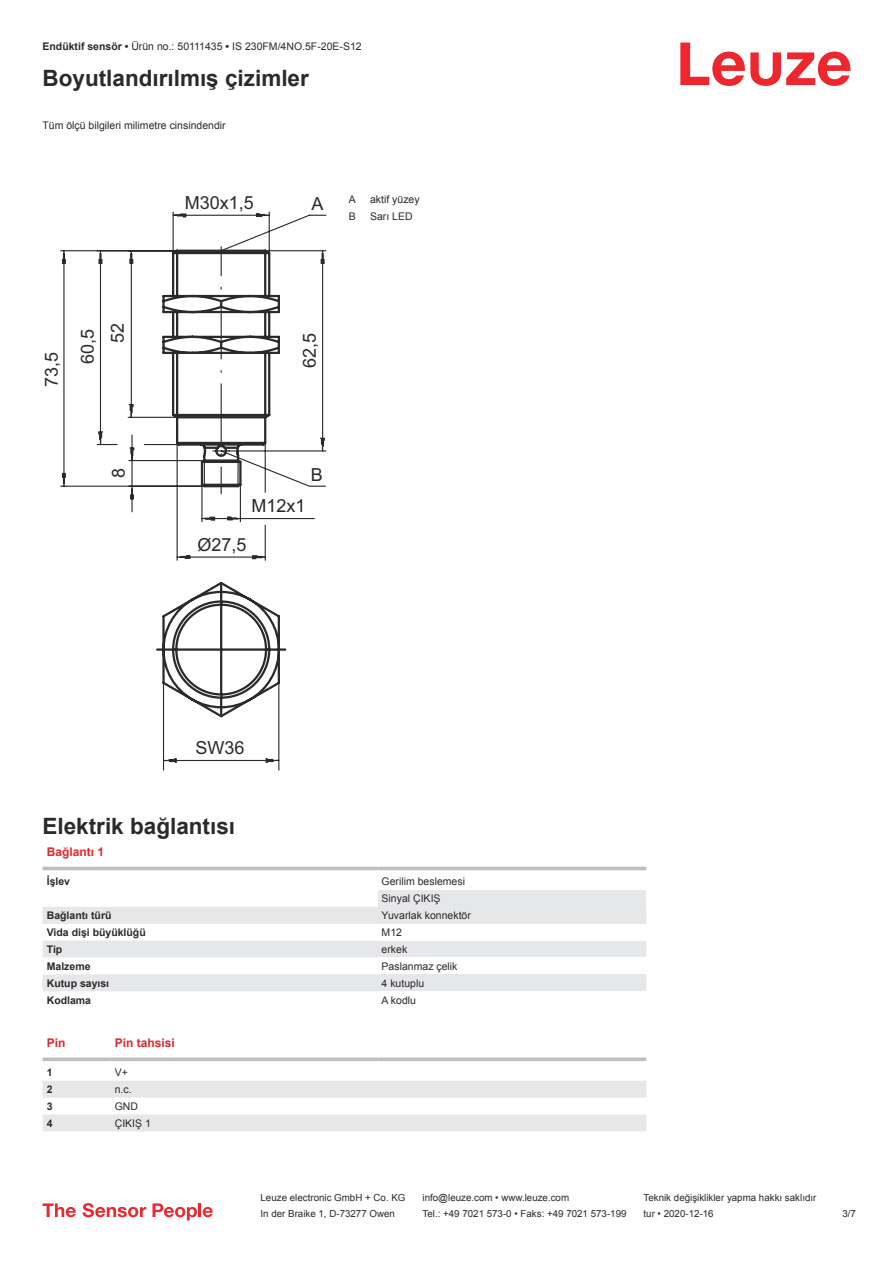
<style>
.page{position:relative;width:893px;height:1263px;background:#fff}
.page>*{position:absolute;margin:0;border:0;box-sizing:border-box;transform-origin:0 0}
.t1{font:700 22.5px "Arial";color:#2b292a}
.t2{font:18px/30px "Arial";color:#2b292a}
.t3{font:700 12px "Arial";color:#db2a30}
.t4{font:10.5px/17px "Arial";color:#2b292a}
.t5{font:700 10.5px "Arial";color:#2b292a}
.t6{font:9.75px "Arial";color:#2b292a}
.s1{font-weight:700}
</style>
<div class="page">
<svg style="left:680px;top:43px;width:170px;height:43px"></svg>
<svg style="left:43px;top:866px;width:603px;height:5px"></svg>
<svg style="left:43px;top:907px;width:335px;height:84px;fill:#e6e7e9"></svg>
<hr style="left:43px;top:867px;width:335px;height:3px;background:#bdbfc1">
<hr style="left:378px;top:867px;width:268px;height:3px;background:#bdbfc1">
<div style="left:378px;top:890px;width:268px;height:17px;background:#e6e7e9"></div>
<div style="left:378px;top:907px;width:268px;height:17px;background:#e6e7e9"></div>
<div style="left:378px;top:940px;width:268px;height:17px;background:#e6e7e9"></div>
<div style="left:378px;top:974px;width:268px;height:17px;background:#e6e7e9"></div>
<svg style="left:43px;top:1081px;width:603px;height:50px"></svg>
<svg style="left:43px;top:1057px;width:68px;height:4px"></svg>
<svg style="left:111px;top:1057px;width:267px;height:4px"></svg>
<svg style="left:378px;top:1057px;width:268px;height:4px"></svg>
<svg style="left:43px;top:1203px;width:33px;height:14px"></svg>
<svg style="left:83px;top:1203px;width:63px;height:14px"></svg>
<svg style="left:153px;top:1203px;width:44px;height:17px"></svg>
<hr style="left:198px;top:1203px;width:3px;height:14px;background:#ed272d">
<svg style="left:203px;top:1207px;width:10px;height:10px"></svg>
<svg style="left:60px;top:211px;width:267px;height:560px"></svg>
<p class="t4" style="left:43px;top:39px;width:321px"><span class="s1">Endüktif sensör •</span> Ürün no.: 50111435 <span class="s1">•</span> IS 230FM/4NO.5F-20E-S12</p>
<h1 class="t1" style="left:43px;top:63px;width:268px">Boyutlandırılmış çizimler</h1>
<p class="t4" style="left:43px;top:116px;width:185px">Tüm ölçü bilgileri milimetre cinsindendir</p>
<h2 class="t2" style="left:38px;top:387px;width:37px;rotate:-90deg">73,5</h2>
<h2 class="t2" style="left:74px;top:343px;width:22px;text-indent:-21px;rotate:-90deg">60,5<br>52</h2>
<h2 class="t2" style="left:104px;top:478px;width:12px;rotate:-90deg">8</h2>
<h2 class="t2" style="left:185px;top:188px;width:71px">M30x1,5</h2>
<h2 class="t2" style="left:311px;top:190px;width:14px">A</h2>
<p class="t4" style="left:349px;top:192px;width:9px">A</p>
<p class="t4" style="left:370px;top:191px;width:51px">aktif yüzey</p>
<p class="t4" style="left:349px;top:209px;width:9px">B</p>
<p class="t4" style="left:370px;top:208px;width:44px">Sarı LED</p>
<h2 class="t2" style="left:296px;top:368px;width:37px;rotate:-90deg">62,5</h2>
<h2 class="t2" style="left:251px;top:491px;width:56px">M12x1</h2>
<h2 class="t2" style="left:311px;top:461px;width:14px">B</h2>
<h2 class="t2" style="left:198px;top:531px;width:51px">Ø27,5</h2>
<h2 class="t2" style="left:195px;top:733px;width:51px">SW36</h2>
<h1 class="t1" style="left:43px;top:810px;width:194px">Elektrik bağlantısı</h1>
<p class="t3" style="left:47px;top:843px;width:59px">Bağlantı 1</p>
<p class="t5" style="left:47px;top:874px;width:25px">İşlev</p>
<p class="t4" style="left:382px;top:873px;width:85px">Gerilim beslemesi<br>Sinyal ÇIKIŞ</p>
<p class="t5" style="left:47px;top:908px;width:66px">Bağlantı türü</p>
<p class="t4" style="left:382px;top:907px;width:91px">Yuvarlak konnektör</p>
<p class="t5" style="left:47px;top:925px;width:101px">Vida dişi büyüklüğü</p>
<p class="t4" style="left:382px;top:925px;width:22px">M12</p>
<p class="t5" style="left:47px;top:945px;width:17px">Tip</p>
<p class="t4" style="left:382px;top:941px;width:27px">erkek</p>
<p class="t5" style="left:47px;top:962px;width:45px">Malzeme</p>
<p class="t4" style="left:382px;top:957px;width:77px">Paslanmaz çelik</p>
<p class="t5" style="left:47px;top:975px;width:64px">Kutup sayısı</p>
<p class="t4" style="left:382px;top:974px;width:44px">4 kutuplu</p>
<p class="t5" style="left:47px;top:996px;width:46px">Kodlama</p>
<p class="t4" style="left:382px;top:992px;width:36px">A kodlu</p>
<p class="t3" style="left:47px;top:1038px;width:20px">Pin</p>
<p class="t3" style="left:115px;top:1038px;width:62px">Pin tahsisi</p>
<p class="t5" style="left:47px;top:1065px;width:7px">1</p>
<p class="t4" style="left:115px;top:1064px;width:15px">V+</p>
<p class="t5" style="left:47px;top:1085px;width:7px">2</p>
<p class="t4" style="left:115px;top:1081px;width:18px">n.c.</p>
<p class="t5" style="left:47px;top:1102px;width:7px">3</p>
<p class="t4" style="left:115px;top:1097px;width:25px">GND</p>
<p class="t5" style="left:47px;top:1115px;width:7px">4</p>
<p class="t4" style="left:115px;top:1114px;width:38px">ÇIKIŞ 1</p>
<p class="t6" style="left:261px;top:1191px;width:146px">Leuze electronic GmbH + Co. KG</p>
<p class="t6" style="left:423px;top:1191px;width:148px">info@leuze.com • www.leuze.com</p>
<p class="t6" style="left:644px;top:1191px;width:174px">Teknik değişiklikler yapma hakkı saklıdır</p>
<p class="t6" style="left:261px;top:1207px;width:136px">In der Braike 1, D-73277 Owen</p>
<p class="t6" style="left:423px;top:1207px;width:205px">Tel.: +49 7021 573-0 • Faks: +49 7021 573-199</p>
<p class="t6" style="left:644px;top:1207px;width:72px">tur • 2020-12-16</p>
<p class="t6" style="left:842px;top:1210px;width:15px">3 /7</p>
</div>
